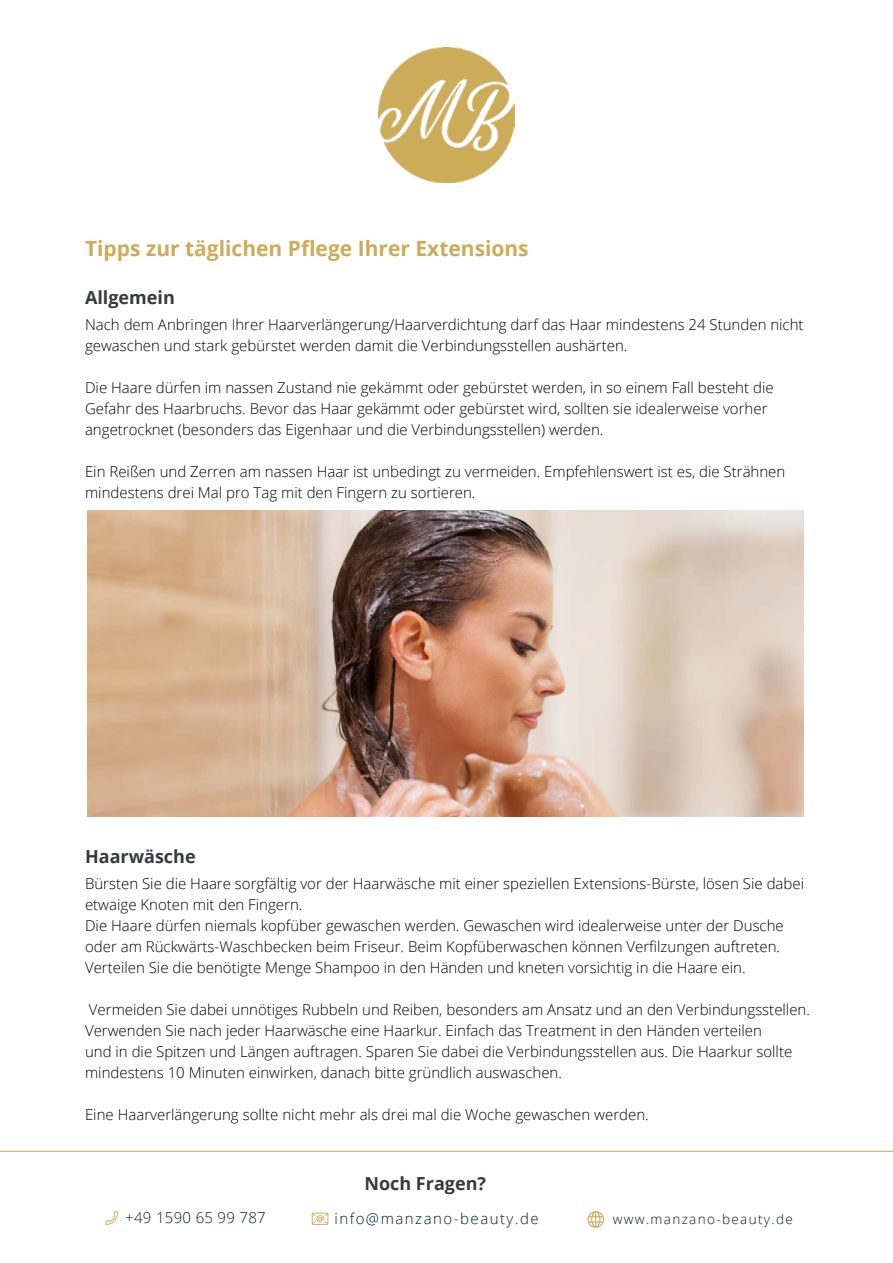
<style>
.page{position:relative;width:893px;height:1263px;background:#fff}
.page>*{position:absolute;margin:0;border:0;box-sizing:border-box;transform-origin:0 0}
.t1{font:700 21px "Open Sans";color:#ccab59}
.t2{font:700 18px "Open Sans";color:#343b3e}
.t3{font:300 15px/21px "Open Sans";color:#000}
.t4{font:300 15px "Open Sans";letter-spacing:.1em;color:#001b31}
.t5{font:300 15px "Open Sans";letter-spacing:.02em;color:#001b31}
.t6{font:300 13.5px "Open Sans";letter-spacing:.1em;color:#001b31}
</style>
<div class="page">
<img style="left:379px;top:48px;width:135px;height:135px">
<hr style="left:0;top:1151px;width:893px;height:1px;background:#ccab59">
<svg style="left:105px;top:1211px;width:13px;height:14px"></svg>
<svg style="left:312px;top:1213px;width:16px;height:12px"></svg>
<svg style="left:587px;top:1211px;width:17px;height:17px"></svg>
<img style="left:87px;top:511px;width:717px;height:305px">
<h1 class="t1" style="left:85px;top:233px;width:445px">Tipps zur täglichen Pflege Ihrer Extensions</h1>
<p class="t2" style="left:85px;top:285px;width:91px">Allgemein</p>
<p class="t3" style="left:85px;top:313px;width:720px">Nach dem Anbringen Ihrer Haarverlängerung/Haarverdichtung darf das Haar mindestens 24 Stunden nicht gewaschen und stark gebürstet werden damit die Verbindungsstellen aushärten.</p>
<p class="t3" style="left:85px;top:376px;width:690px">Die Haare dürfen im nassen Zustand nie gekämmt oder gebürstet werden, in so einem Fall besteht die<br>Gefahr des Haarbruchs. Bevor das Haar gekämmt oder gebürstet wird, sollten sie idealerweise vorher angetrocknet (besonders das Eigenhaar und die Verbindungsstellen) werden.</p>
<p class="t3" style="left:85px;top:460px;width:702px">Ein Reißen und Zerren am nassen Haar ist unbedingt zu vermeiden. Empfehlenswert ist es, die Strähnen mindestens drei Mal pro Tag mit den Fingern zu sortieren.</p>
<p class="t2" style="left:85px;top:844px;width:112px">Haarwäsche</p>
<p class="t3" style="left:85px;top:873px;width:720px">Bürsten Sie die Haare sorgfältig vor der Haarwäsche mit einer speziellen Extensions-Bürste, lösen Sie dabei etwaige Knoten mit den Fingern.<br>Die Haare dürfen niemals kopfüber gewaschen werden. Gewaschen wird idealerweise unter der Dusche oder am Rückwärts-Waschbecken beim Friseur. Beim Kopfüberwaschen können Verfilzungen auftreten.<br>Verteilen Sie die benötigte Menge Shampoo in den Händen und kneten vorsichtig in die Haare ein.</p>
<p class="t3" style="left:85px;top:999px;width:726px">Vermeiden Sie dabei unnötiges Rubbeln und Reiben, besonders am Ansatz und an den Verbindungsstellen.<br>Verwenden Sie nach jeder Haarwäsche eine Haarkur. Einfach das Treatment in den Händen verteilen<br>und in die Spitzen und Längen auftragen. Sparen Sie dabei die Verbindungsstellen aus. Die Haarkur sollte mindestens 10 Minuten einwirken, danach bitte gründlich auswaschen.</p>
<p class="t3" style="left:85px;top:1104px;width:565px">Eine Haarverlängerung sollte nicht mehr als drei mal die Woche gewaschen werden.</p>
<p class="t2" style="left:364px;top:1171px;width:123px">Noch Fragen?</p>
<p class="t5" style="left:125px;top:1207px;width:142px">+49 1590 65 99 787</p>
<p class="t4" style="left:334px;top:1208px;width:206px">info@manzano-beauty.de</p>
<p class="t6" style="left:613px;top:1210px;width:182px">www.manzano-beauty.de</p>
</div>
